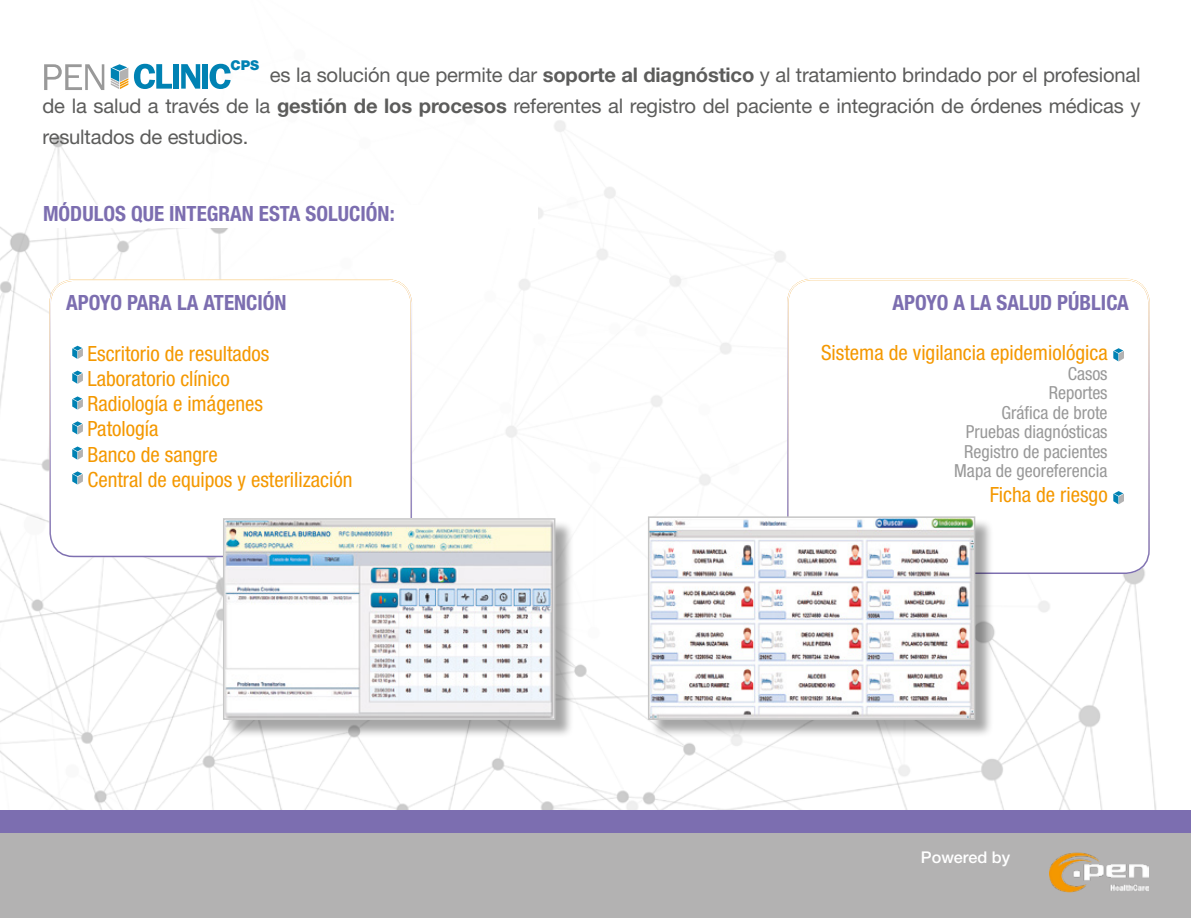
<style>
.page{position:relative;width:1191px;height:918px;background:#fff}
.page>*{position:absolute;margin:0;border:0;box-sizing:border-box;transform-origin:0 0}
.t1{font:condensed 21px/25.2px "Helvetica Neue LT Std";color:#f49800}
.t2{font:700 condensed 21px "Helvetica Neue LT Std";color:#7c6eb0}
.t3{font:20.25px/30.8px "Helvetica Neue LT Std";letter-spacing:-.01em;color:#5c5c5b;text-align:justify}
.t4{font:condensed 18px/19.5px "Helvetica Neue LT Std";color:#999;text-align:right}
.t5{font:500 16.2px "Helvetica Neue LT Std";color:#fff}
.t6{font:900 13.5px "Helvetica Neue LT Std";color:#0082b3}
.s1{font-weight:700}
</style>
<div class="page">
<img style="left:0;top:63px;width:1191px;height:771px">
<div style="left:0;top:810px;width:1191px;height:23px;background:#7c6eb0"></div>
<div style="left:0;top:834px;width:1191px;height:84px;background:#b3b2b2"></div>
<img style="left:1049px;top:852px;width:99px;height:40px">
<svg style="left:44px;top:64px;width:60px;height:26px"></svg>
<svg style="left:134px;top:64px;width:38px;height:25px"></svg>
<div style="left:173px;top:64px;width:6px;height:25px;background:#0082b3"></div>
<svg style="left:181px;top:64px;width:19px;height:25px"></svg>
<div style="left:202px;top:64px;width:6px;height:25px;background:#0082b3"></div>
<svg style="left:209px;top:64px;width:22px;height:25px"></svg>
<svg style="left:111px;top:64px;width:17px;height:25px"></svg>
<div style="left:50px;top:280px;width:361px;height:276px;background:#fff;border-radius:23px"></div>
<div style="left:49px;top:279px;width:363px;height:278px;border:2px solid #fff;border-radius:23px"></div>
<div style="left:788px;top:280px;width:361px;height:293px;background:#fff;border-radius:23px"></div>
<div style="left:787px;top:279px;width:362px;height:295px;border:2px solid #fff;border-radius:23px"></div>
<div style="left:43px;top:206px;width:495px;height:22px;background:#fff"></div>
<svg style="left:72px;top:371px;width:11px;height:13px"></svg>
<svg style="left:72px;top:421px;width:11px;height:14px"></svg>
<svg style="left:72px;top:471px;width:11px;height:14px"></svg>
<svg style="left:1113px;top:491px;width:11px;height:13px"></svg>
<svg style="left:72px;top:346px;width:11px;height:13px"></svg>
<svg style="left:72px;top:396px;width:11px;height:14px"></svg>
<svg style="left:72px;top:447px;width:11px;height:13px"></svg>
<svg style="left:1113px;top:348px;width:11px;height:13px"></svg>
<div style="left:225px;top:520px;width:349px;height:219px;background:#000;opacity:.35"></div>
<img style="left:226px;top:521px;width:326px;height:196px">
<div style="left:223px;top:518px;width:332px;height:202px;border:2px solid #c6c6c6"></div>
<div style="left:650px;top:519px;width:343px;height:219px;background:#000;opacity:.35"></div>
<img style="left:651px;top:519px;width:321px;height:198px">
<div style="left:648px;top:516px;width:327px;height:204px;border:2px solid #c6c6c6"></div>
<p class="t6" style="left:230px;top:57px;width:30px">CPS</p>
<p class="t3" style="left:43px;top:59px;width:1099px;text-indent:227px">es la solución que permite dar <span class="s1">soporte al diagnóstico</span> y al tratamiento brindado por el profesional de la salud a través de la <span class="s1">gestión de los procesos</span> referentes al registro del paciente e integración de órdenes médicas y resultados de estudios.</p>
<p class="t2" style="left:43px;top:200px;width:353px">MÓDULOS QUE INTEGRAN ESTA SOLUCIÓN:</p>
<p class="t2" style="left:66px;top:290px;width:222px">APOYO PARA LA ATENCIÓN</p>
<p class="t1" style="left:87px;top:341px;width:267px">Escritorio de resultados<br>Laboratorio clínico<br>Radiología e imágenes<br>Patología<br>Banco de sangre<br>Central de equipos y esterilización</p>
<p class="t2" style="left:892px;top:290px;width:238px">APOYO A LA SALUD PÚBLICA</p>
<p class="t1" style="left:821px;top:340px;width:288px">Sistema de vigilancia epidemiológica</p>
<p class="t4" style="left:954px;top:363px;width:155px">Casos<br>Reportes<br>Gráfica de brote<br>Pruebas diagnósticas<br>Registro de pacientes<br>Mapa de georeferencia</p>
<p class="t1" style="left:989px;top:482px;width:119px">Ficha de riesgo</p>
<p class="t5" style="left:921px;top:848px;width:91px">Powered by</p>
</div>
